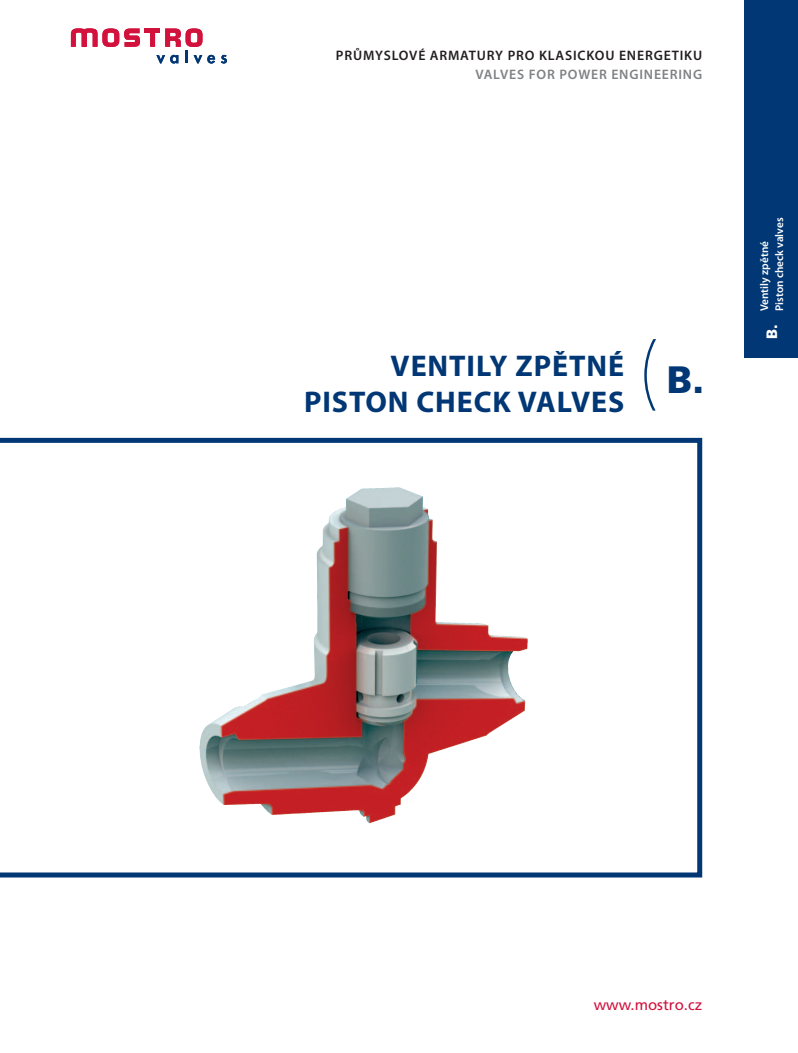
<style>
.page{position:relative;width:798px;height:1053px;background:#fff}
.page>*{position:absolute;margin:0;border:0;box-sizing:border-box;transform-origin:0 0}
.t1{font:900 38.12px "Frutiger CE";color:#013775}
.t2{font:700 30px/36px "Myriad Pro";letter-spacing:.03em;color:#013775;text-align:right}
.t3{font:15px "Frutiger CE";color:#d2113d}
.t4{font:900 15px "Frutiger CE";color:#fff}
.t5{font:600 13.75px/18.8px "Myriad Pro";letter-spacing:.06em;color:#231f20;text-align:right}
.t6{font:600 11.25px/15px "Myriad Pro";color:#fff}
.s1{color:#808285}
</style>
<div class="page">
<svg style="left:0;top:438px;width:702px;height:439px"></svg>
<svg style="left:71px;top:28px;width:69px;height:19px"></svg>
<div style="left:150px;top:31px;width:5px;height:16px;background:#d2113d"></div>
<div style="left:144px;top:28px;width:16px;height:5px;background:#d2113d"></div>
<svg style="left:156px;top:28px;width:59px;height:36px"></svg>
<svg style="left:221px;top:55px;width:6px;height:9px"></svg>
<svg style="left:644px;top:339px;width:12px;height:71px"></svg>
<div style="left:744px;top:0;width:53px;height:358px;background:#013775"></div>
<img style="left:313px;top:487px;width:87px;height:185px">
<p class="t5" style="left:336px;top:47px;width:367px">PRŮMYSLOVÉ ARMATURY PRO KLASICKOU ENERGETIKU<br><span class="s1">VALVES FOR POWER ENGINEERING</span></p>
<p class="t2" style="left:304px;top:350px;width:321px">VENTILY ZPĚTNÉ<br>PISTON CHECK VALVES</p>
<p class="t1" style="left:666px;top:364px;width:39px">B.</p>
<p class="t6" style="left:757px;top:311px;width:95px;rotate:-90deg">Ventily zpětné<br>Piston check valves</p>
<p class="t4" style="left:765px;top:339px;width:16px;rotate:-90deg">B.</p>
<p class="t3" style="left:593px;top:999px;width:110px">www.mostro.cz</p>
</div>
